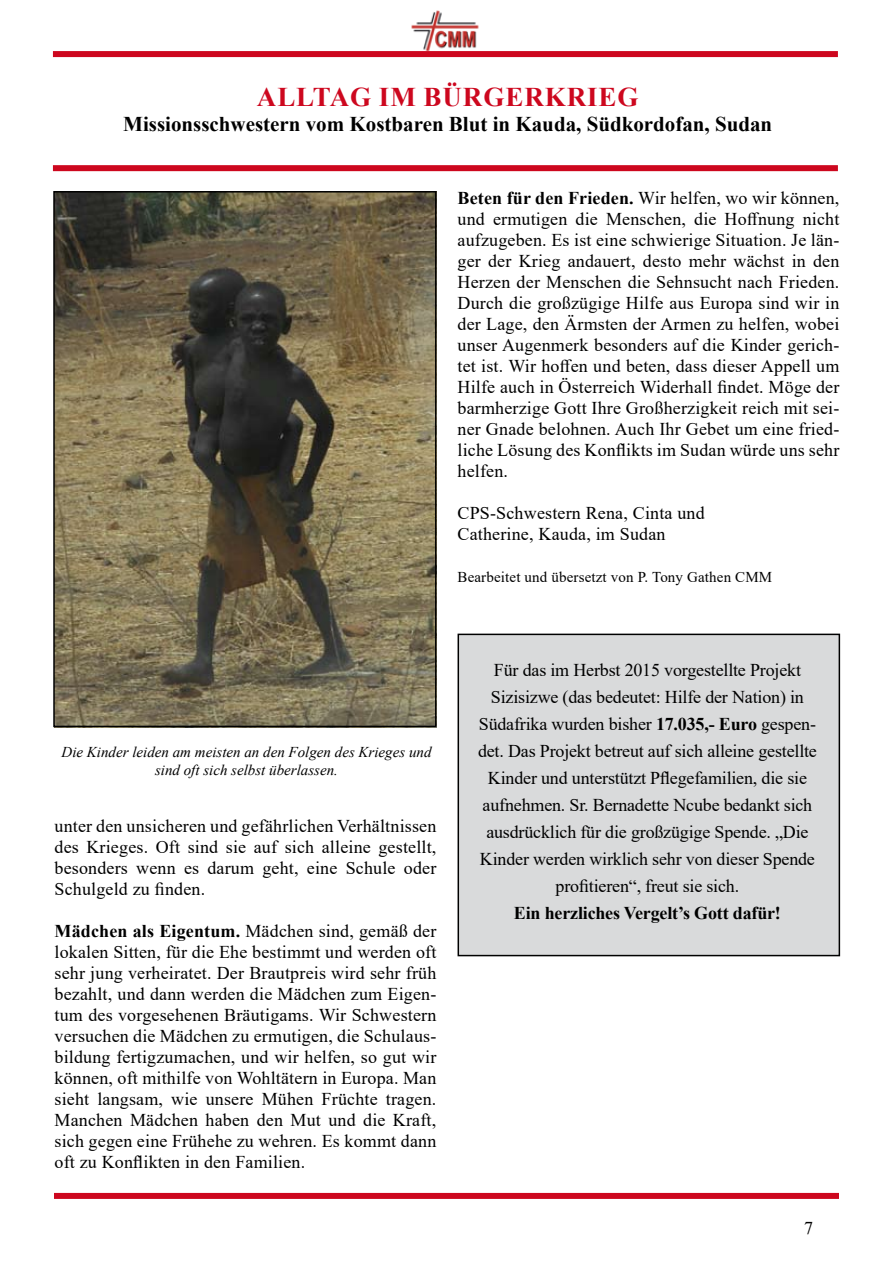
<style>
.page{position:relative;width:893px;height:1263px;background:#fff}
.page>*{position:absolute;margin:0;border:0;box-sizing:border-box;transform-origin:0 0}
.t1{font:700 27px "Times New Roman";letter-spacing:.035em;color:#cd071e}
.t2{font:700 21px "Times New Roman";color:#000}
.t3{font:18px/21px "Times New Roman";letter-spacing:-.01em;color:#000;text-align:justify}
.t4{font:18px/21px "Times New Roman";letter-spacing:.01em;color:#000}
.t5{font:italic 15px/18px "Times New Roman";color:#000;text-align:center}
.t6{font:15px "Times New Roman";letter-spacing:.01em;color:#000}
.s1{font-weight:700}
</style>
<div class="page">
<img style="left:411px;top:10px;width:68px;height:41px">
<div style="left:53px;top:165px;width:785px;height:6px;background:#cd071e"></div>
<div style="left:53px;top:51px;width:785px;height:6px;background:#cd071e"></div>
<div style="left:54px;top:1193px;width:785px;height:6px;background:#cd071e"></div>
<img style="left:56px;top:194px;width:377px;height:530px">
<div style="left:53px;top:191px;width:383px;height:536px;border:2px solid #000"></div>
<div style="left:458px;top:634px;width:381px;height:321px;background:#d9dadb"></div>
<div style="left:458px;top:634px;width:382px;height:322px;border:2px solid #000"></div>
<p class="t1" style="left:257px;top:77px;width:383px">Alltag im Bürgerkrie g</p>
<p class="t2" style="left:123px;top:109px;width:650px">Missionsschwestern vom Kostbaren Blut in Kauda, Südkordofan, Sudan</p>
<p class="t3" style="left:458px;top:187px;width:383px"><span class="s1">Beten für den Frieden.</span> Wir helfen, wo wir können, und ermutigen die Menschen, die Hoffnung nicht aufzugeben. Es ist eine schwierige Situation. Je län&shy;ger der Krieg andauert, desto mehr wächst in den Herzen der Menschen die Sehnsucht nach Frieden.<br>Durch die großzügige Hilfe aus Europa sind wir in der Lage, den Ärmsten der Armen zu helfen, wobei unser Augenmerk besonders auf die Kinder gerich&shy;tet ist. Wir hoffen und beten, dass dieser Appell um Hilfe auch in Österreich Widerhall findet. Möge der barmherzige Gott Ihre Großherzigkeit reich mit sei&shy;ner Gnade belohnen. Auch Ihr Gebet um eine fried&shy;liche Lösung des Konflikts im Sudan würde uns sehr helfen.</p>
<p class="t4" style="left:458px;top:502px;width:249px">CPS-Schwestern Rena, Cinta und<br>Catherine, Kauda, im Sudan</p>
<p class="t6" style="left:458px;top:566px;width:316px">Bearbeitet und übersetzt von P. Tony Gathen CMM</p>
<p class="t5" style="left:62px;top:743px;width:371px">Die Kinder leiden am meisten an den Folgen des Krieges und sind oft sich selbst überlassen.</p>
<p class="t3" style="left:55px;top:815px;width:383px">unter den unsicheren und gefährlichen Verhältnissen des Krieges. Oft sind sie auf sich alleine gestellt, besonders wenn es darum geht, eine Schule oder Schulgeld zu finden.</p>
<p class="t3" style="left:55px;top:920px;width:383px"><span class="s1">Mädchen als Eigentum.</span> Mädchen sind, gemäß der lokalen Sitten, für die Ehe bestimmt und werden oft sehr jung verheiratet. Der Brautpreis wird sehr früh bezahlt, und dann werden die Mädchen zum Eigen&shy;tum des vorgesehenen Bräutigams. Wir Schwestern versuchen die Mädchen zu ermutigen, die Schulaus&shy;bildung fertigzumachen, und wir helfen, so gut wir können, oft mithilfe von Wohltätern in Europa. Man sieht langsam, wie unsere Mühen Früchte tragen.<br>Manchen Mädchen haben den Mut und die Kraft, sich gegen eine Frühehe zu wehren. Es kommt dann oft zu Konflikten in den Familien.</p>
<p class="t3" style="left:478px;top:656px;width:340px;line-height:27px;text-align:center">Für das im Herbst 2015 vorgestellte Projekt Sizisizwe (das bedeutet: Hilfe der Nation) in Südafrika wurden bisher <span class="s1">17.035,- Euro</span> gespen&shy;det. Das Projekt betreut auf sich alleine gestellte Kinder und unterstützt Pflegefamilien, die sie aufnehmen. Sr. Bernadette Ncube bedankt sich ausdrücklich für die großzügige Spende. „Die Kinder werden wirklich sehr von dieser Spende profitieren“, freut sie sich.<br><span class="s1">Ein herzliches Vergelt’s Gott dafür!</span></p>
<p class="t3" style="left:804px;top:1217px;width:10px">7</p>
</div>
